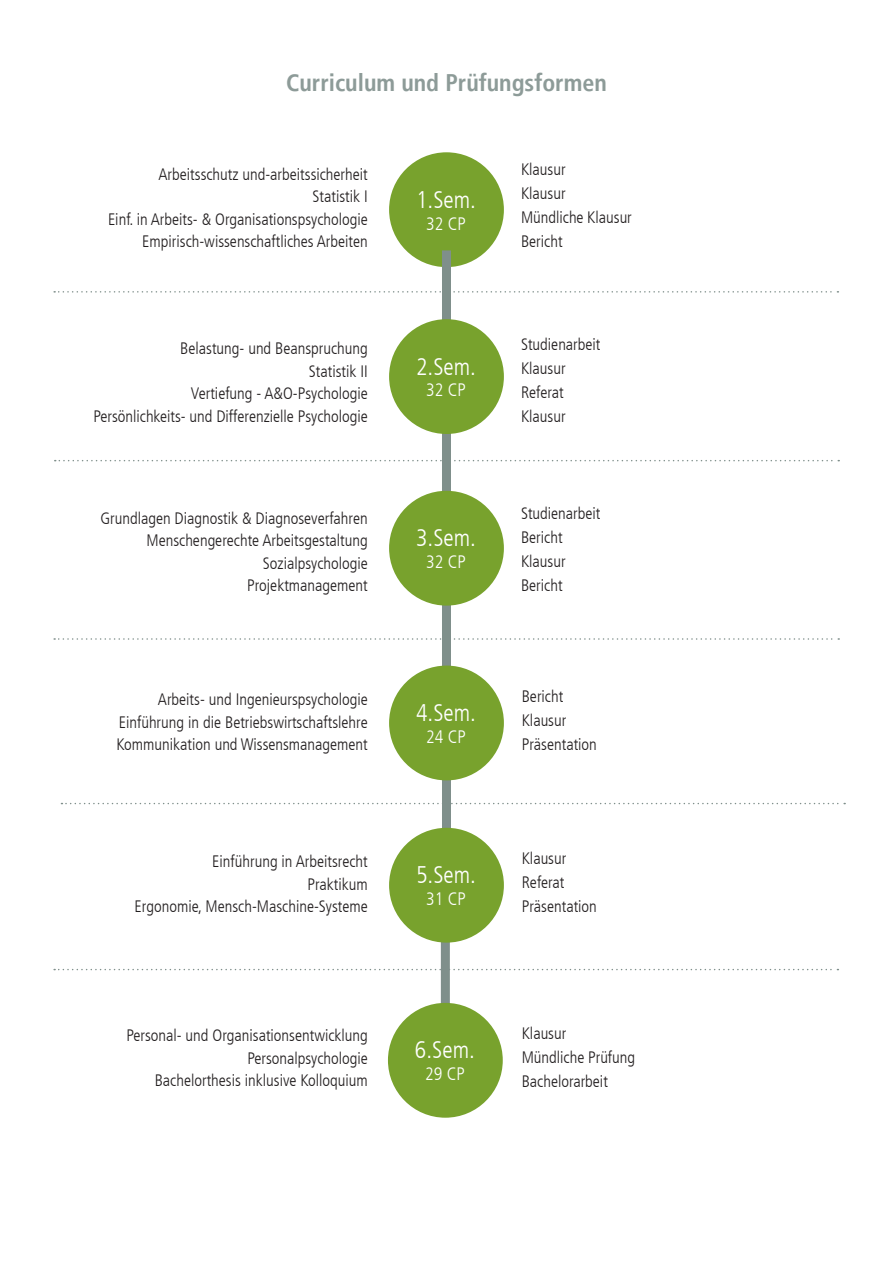
<style>
.page{position:relative;width:893px;height:1263px;background:#fff}
.page>*{position:absolute;margin:0;border:0;box-sizing:border-box;transform-origin:0 0}
.t1{font:300 condensed 24px "Frutiger LT";color:#fff}
.t2{font:700 condensed 24px "Frutiger LT";color:#8d9b98}
.t3{font:300 condensed 18px "Frutiger LT";color:#fff}
.t4{font:300 condensed 16.5px "Frutiger LT";color:#231f20}
</style>
<div class="page">
<div style="left:441px;top:932px;width:9px;height:130px;background:#7f8f8b"></div>
<div style="left:442px;top:751px;width:9px;height:103px;background:#7f8f8b"></div>
<div style="left:389px;top:152px;width:115px;height:115px;background:#78a22d;border-radius:50%"></div>
<div style="left:442px;top:581px;width:9px;height:104px;background:#7f8f8b"></div>
<div style="left:442px;top:408px;width:9px;height:104px;background:#7f8f8b"></div>
<div style="left:389px;top:665px;width:115px;height:115px;background:#78a22d;border-radius:50%"></div>
<div style="left:389px;top:828px;width:115px;height:114px;background:#78a22d;border-radius:50%"></div>
<div style="left:389px;top:491px;width:115px;height:115px;background:#78a22d;border-radius:50%"></div>
<svg style="left:54px;top:291px;width:784px;height:2px"></svg>
<svg style="left:55px;top:460px;width:784px;height:1px"></svg>
<svg style="left:54px;top:638px;width:785px;height:2px"></svg>
<div style="left:388px;top:1003px;width:115px;height:115px;background:#78a22d;border-radius:50%"></div>
<svg style="left:61px;top:803px;width:784px;height:1px"></svg>
<svg style="left:54px;top:969px;width:784px;height:1px"></svg>
<div style="left:442px;top:250px;width:9px;height:104px;background:#7f8f8b"></div>
<div style="left:389px;top:319px;width:115px;height:115px;background:#78a22d;border-radius:50%"></div>
<p class="t2" style="left:286px;top:68px;width:322px">Curriculum und Prüfungsformen</p>
<p class="t4" style="left:158px;top:165px;width:211px">Arbeitsschutz und-arbeitssicherheit</p>
<p class="t4" style="left:312px;top:187px;width:57px">Statistik I</p>
<p class="t4" style="left:108px;top:210px;width:261px">Einf. in Arbeits- &amp; Organisationspsychologie</p>
<p class="t4" style="left:142px;top:232px;width:227px">Empirisch-wissenschaftliches Arbeiten</p>
<p class="t4" style="left:180px;top:339px;width:189px">Belastung- und Beanspruchung</p>
<p class="t4" style="left:309px;top:362px;width:60px">Statistik II</p>
<p class="t4" style="left:191px;top:384px;width:178px">Vertiefung - A&amp;O-Psychologie</p>
<p class="t4" style="left:93px;top:407px;width:276px">Persönlichkeits- und Differenzielle Psychologie</p>
<p class="t4" style="left:100px;top:509px;width:269px">Grundlagen Diagnostik &amp; Diagnoseverfahren</p>
<p class="t4" style="left:147px;top:531px;width:223px">Menschengerechte Arbeitsgestaltung</p>
<p class="t4" style="left:263px;top:554px;width:106px">Sozialpsychologie</p>
<p class="t4" style="left:247px;top:576px;width:122px">Projektmanagement</p>
<p class="t4" style="left:158px;top:690px;width:211px">Arbeits- und Ingenieurspsychologie</p>
<p class="t4" style="left:119px;top:713px;width:251px">Einführung in die Betriebswirtschaftslehre</p>
<p class="t4" style="left:117px;top:735px;width:253px">Kommunikation und Wissensmanagement</p>
<p class="t4" style="left:212px;top:852px;width:157px">Einführung in Arbeitsrecht</p>
<p class="t4" style="left:308px;top:875px;width:62px">Praktikum</p>
<p class="t4" style="left:135px;top:897px;width:235px">Ergonomie, Mensch-Maschine-Systeme</p>
<p class="t4" style="left:126px;top:1026px;width:243px">Personal- und Organisationsentwicklung</p>
<p class="t4" style="left:247px;top:1048px;width:122px">Personalpsychologie</p>
<p class="t4" style="left:155px;top:1071px;width:215px">Bachelorthesis inklusive Kolloquium</p>
<p class="t1" style="left:416px;top:186px;width:61px">1.Sem.</p>
<p class="t3" style="left:426px;top:213px;width:41px">32 CP</p>
<p class="t1" style="left:416px;top:353px;width:61px">2.Sem.</p>
<p class="t3" style="left:426px;top:380px;width:41px">32 CP</p>
<p class="t1" style="left:416px;top:524px;width:61px">3.Sem.</p>
<p class="t3" style="left:426px;top:552px;width:41px">32 CP</p>
<p class="t1" style="left:416px;top:699px;width:61px">4.Sem.</p>
<p class="t3" style="left:426px;top:726px;width:41px">24 CP</p>
<p class="t1" style="left:416px;top:861px;width:61px">5.Sem.</p>
<p class="t3" style="left:426px;top:888px;width:41px">31 CP</p>
<p class="t1" style="left:415px;top:1036px;width:61px">6.Sem.</p>
<p class="t3" style="left:425px;top:1064px;width:41px">29 CP</p>
<p class="t4" style="left:521px;top:160px;width:46px">Klausur</p>
<p class="t4" style="left:521px;top:184px;width:46px">Klausur</p>
<p class="t4" style="left:521px;top:208px;width:112px">Mündliche Klausur</p>
<p class="t4" style="left:521px;top:232px;width:43px">Bericht</p>
<p class="t4" style="left:521px;top:335px;width:81px">Studienarbeit</p>
<p class="t4" style="left:521px;top:359px;width:46px">Klausur</p>
<p class="t4" style="left:521px;top:383px;width:44px">Referat</p>
<p class="t4" style="left:521px;top:407px;width:46px">Klausur</p>
<p class="t4" style="left:521px;top:504px;width:81px">Studienarbeit</p>
<p class="t4" style="left:521px;top:528px;width:43px">Bericht</p>
<p class="t4" style="left:521px;top:552px;width:46px">Klausur</p>
<p class="t4" style="left:521px;top:576px;width:43px">Bericht</p>
<p class="t4" style="left:522px;top:687px;width:43px">Bericht</p>
<p class="t4" style="left:522px;top:711px;width:46px">Klausur</p>
<p class="t4" style="left:522px;top:735px;width:77px">Präsentation</p>
<p class="t4" style="left:522px;top:849px;width:46px">Klausur</p>
<p class="t4" style="left:522px;top:873px;width:44px">Referat</p>
<p class="t4" style="left:522px;top:897px;width:77px">Präsentation</p>
<p class="t4" style="left:522px;top:1024px;width:46px">Klausur</p>
<p class="t4" style="left:522px;top:1048px;width:115px">Mündliche Prüfung</p>
<p class="t4" style="left:522px;top:1072px;width:88px">Bachelorarbeit</p>
</div>
